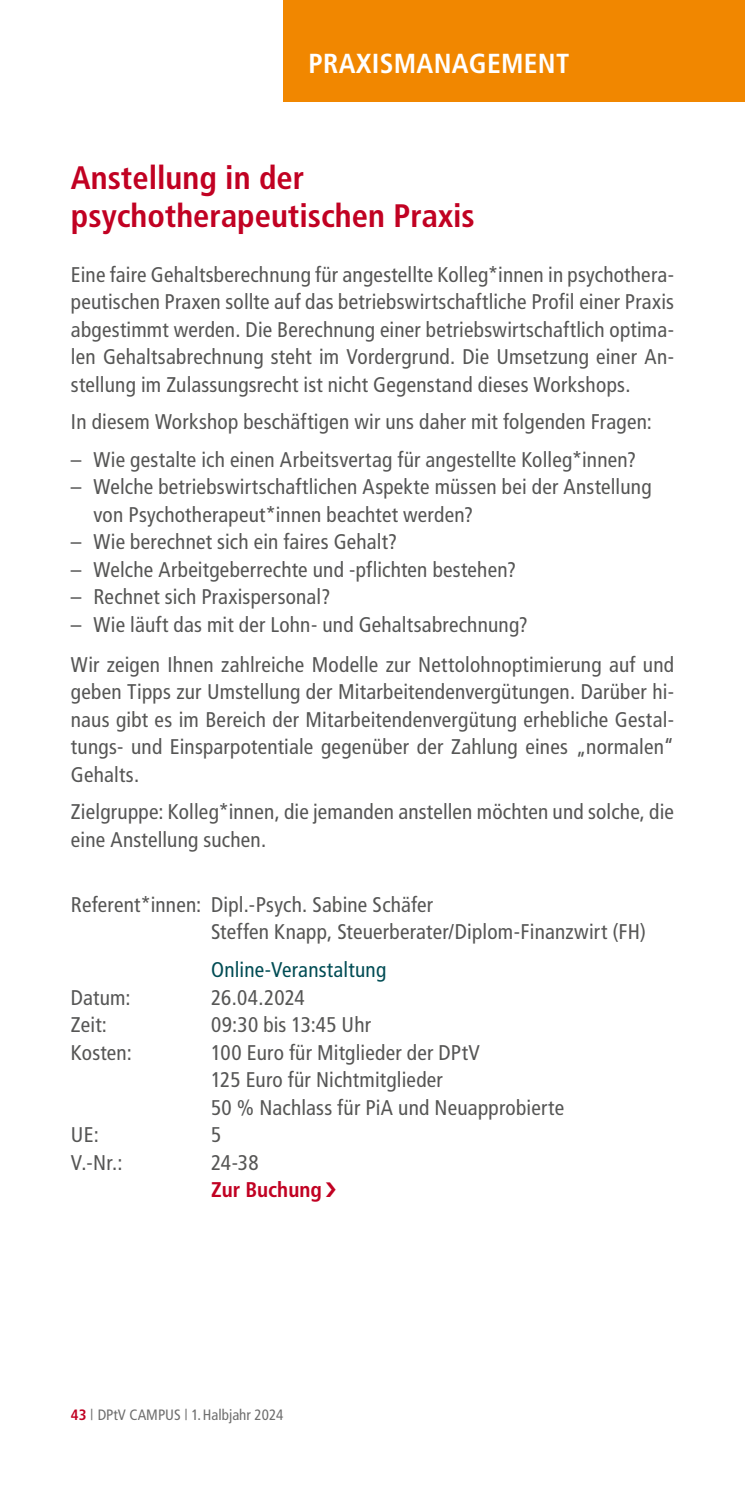
<style>
.page{position:relative;width:745px;height:1489px;background:#fff}
.page>*{position:absolute;margin:0;border:0;box-sizing:border-box;transform-origin:0 0}
.t1{font:700 condensed 32.5px/37.5px "Frutiger";color:#c10122}
.t2{font:700 condensed 27.5px "Frutiger";letter-spacing:.01em;color:#fff}
.t3{font:condensed 21.25px/27.5px "Frutiger";letter-spacing:.01em;color:#565655}
.t4{font:condensed 21.25px "Frutiger";letter-spacing:.01em;color:#004c54}
.t5{font:700 condensed 21.25px "Frutiger LT Std";color:#c10122}
.t6{font:condensed 15px "Frutiger";color:#6e6e6e}
.s1{font-weight:700;color:#c10122}
.s2{font-weight:300;font-stretch:normal}
</style>
<div class="page">
<div style="left:283px;top:0;width:461px;height:102px;background:#f18700"></div>
<p class="t2" style="left:308px;top:48px;width:262px">PRAXISMANAGEMENT</p>
<h1 class="t1" style="left:71px;top:159px;width:405px">Anstellung in der psychotherapeutischen Praxis</h1>
<p class="t3" style="left:71px;top:261px;width:604px;text-align:justify">Eine faire Gehaltsberechnung für angestellte Kolleg*innen in psychothera&shy;peutischen Praxen sollte auf das betriebswirtschaftliche Profil einer Praxis abgestimmt werden. Die Berechnung einer betriebswirtschaftlich optima&shy;len Gehaltsabrechnung steht im Vordergrund. Die Umsetzung einer An&shy;stellung im Zulassungsrecht ist nicht Gegenstand dieses Workshops.</p>
<p class="t3" style="left:71px;top:408px;width:582px">In diesem Workshop beschäftigen wir uns daher mit folgenden Fragen:</p>
<p class="t3" style="left:71px;top:446px;width:566px">– Wie gestalte ich einen Arbeitsvertag für angestellte Kolleg*innen?</p>
<p class="t3" style="left:93px;top:473px;width:559px;text-indent:-23px">– Welche betriebswirtschaftlichen Aspekte müssen bei der Anstellung von Psychotherapeut*innen beachtet werden?</p>
<p class="t3" style="left:71px;top:528px;width:327px">– Wie berechnet sich ein faires Gehalt?</p>
<p class="t3" style="left:71px;top:556px;width:446px">– Welche Arbeitgeberrechte und -pflichten bestehen?</p>
<p class="t3" style="left:71px;top:583px;width:261px">– Rechnet sich Praxispersonal?</p>
<p class="t3" style="left:71px;top:604px;width:604px;line-height:40px">– Wie läuft das mit der Lohn- und Gehaltsabrechnung?<br>Wir zeigen Ihnen zahlreiche Modelle zur Nettolohnoptimierung auf und</p>
<p class="t3" style="left:71px;top:678px;width:604px;text-align:justify">geben Tipps zur Umstellung der Mitarbeitendenvergütungen. Darüber hi&shy;naus gibt es im Bereich der Mitarbeitendenvergütung erhebliche Gestal&shy;tungs- und Einsparpotentiale gegenüber der Zahlung eines „normalen“ Gehalts.</p>
<p class="t3" style="left:71px;top:798px;width:604px">Zielgruppe: Kolleg*innen, die jemanden anstellen möchten und solche, die eine Anstellung suchen.</p>
<p class="t3" style="left:211px;top:891px;width:436px;text-indent:-140px">Referent*innen: Dipl.-Psych. Sabine Schäfer<br>Steffen Knapp, Steuerberater/Diplom-Finanzwirt (FH)</p>
<p class="t4" style="left:211px;top:957px;width:176px">Online-Veranstaltung</p>
<p class="t3" style="left:71px;top:983px;width:61px">Datum:</p>
<p class="t3" style="left:211px;top:983px;width:95px">26.04.2024</p>
<p class="t3" style="left:71px;top:1011px;width:38px">Zeit:</p>
<p class="t3" style="left:211px;top:1011px;width:161px">09:30 bis 13:45 Uhr</p>
<p class="t3" style="left:71px;top:1038px;width:62px">Kosten:</p>
<p class="t3" style="left:211px;top:1038px;width:354px">100 Euro für Mitglieder der DPtV<br>125 Euro für Nichtmitglieder<br>50 % Nachlass für PiA und Neuapprobierte</p>
<p class="t3" style="left:71px;top:1120px;width:29px">UE:</p>
<p class="t3" style="left:211px;top:1120px;width:12px">5</p>
<p class="t3" style="left:71px;top:1148px;width:53px">V.-Nr.:</p>
<p class="t3" style="left:211px;top:1148px;width:49px">24-38</p>
<p class="t5" style="left:211px;top:1176px;width:112px">Zur Buchung</p>
<p class="t6" style="left:71px;top:1405px;width:214px"><span class="s1">43</span> <span class="s2">|</span> DPtV CAMPUS <span class="s2">|</span> 1. Halbjahr 2024</p>
</div>
